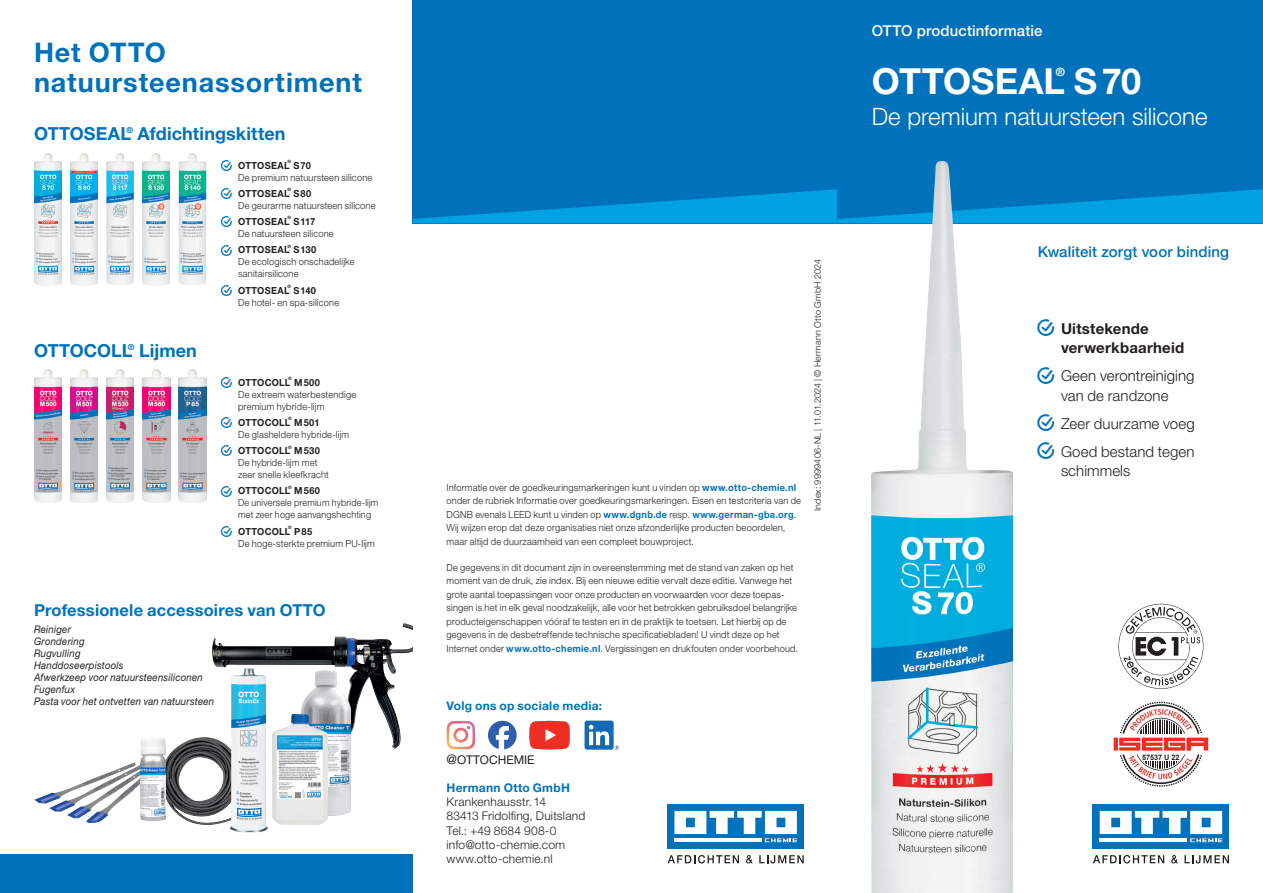
<style>
.page{position:relative;width:1263px;height:893px;background:#fff}
.page>*{position:absolute;margin:0;border:0;box-sizing:border-box;transform-origin:0 0}
.t1{font:700 36px "Helvetica Neue LT Pro";letter-spacing:.005em;color:#fff}
.t2{font:700 27px/30px "Helvetica Neue LT Pro";letter-spacing:.035em;color:#0072bc}
.t3{font:300 24px "Helvetica Neue LT Pro";letter-spacing:-.005em;color:#fff}
.t4{font:700 18px "Helvetica Neue LT Pro";letter-spacing:.005em;color:#0072bc}
.t5{font:700 16.5px "Helvetica Neue LT Pro";letter-spacing:.01em;color:#0072bc}
.t6{font:300 15px/19.5px "Helvetica Neue LT Pro";letter-spacing:.005em;color:#231f20;text-align:center}
.t7{font:700 15px/19.5px "Helvetica Neue LT Pro";letter-spacing:.015em;color:#231f20}
.t8{font:500 15px "Helvetica Neue LT Pro";letter-spacing:.005em;color:#0072bc}
.t9{font:500 15px "Helvetica Neue LT Pro";letter-spacing:.005em;color:#fff}
.t10{font:300 12px/14.2px "Helvetica Neue LT Pro";letter-spacing:.015em;color:#231f20}
.t11{font:700 12px "Helvetica Neue LT Pro";letter-spacing:.025em;color:#0072bc}
.t12{font:12px "Helvetica Neue LT Pro";color:#231f20}
.t13{font:700 11.55px "Helvetica Neue LT Pro";color:#fff}
.t14{font:italic 10.5px/12px "Helvetica Neue LT Pro";letter-spacing:.02em;color:#231f20;scale:.92 1}
.t15{font:300 9.75px/13.5px "Helvetica Neue LT Pro";letter-spacing:.02em;color:#231f20;scale:.95 1}
.t16{font:700 9.75px "Helvetica Neue LT Pro";letter-spacing:.025em;color:#231f20;scale:.95 1}
.t17{font:300 9.75px/12px "Helvetica Neue LT Pro";letter-spacing:.02em;color:#231f20;scale:.93 1}
.t18{font:300 9px "Helvetica Neue LT Pro";letter-spacing:.025em;color:#231f20}
.t19{font:700 7.5px "Arial";color:#231f20}
.t20{font:700 4.5px "Helvetica Neue LT Pro";color:#231f20}
.s1{font-family:"Haken Font V02";font-weight:400;font-size:10.95px;color:#0072bc}
.s2{font-weight:700}
.s3{font-weight:700;color:#0072bc}
.s4{font-size:13.2px}
.s5{font-family:"Haken Font V02";font-weight:400;font-size:16.8px;color:#0072bc}
</style>
<div class="page">
<img style="left:34px;top:762px;width:106px;height:61px">
<div style="left:412px;top:0;width:426px;height:223px;background:#0072bc"></div>
<div style="left:668px;top:804px;width:136px;height:45px;background:#0072bc"></div>
<svg style="left:674px;top:811px;width:123px;height:31px"></svg>
<hr style="left:674px;top:838px;width:88px;height:4px;background:#fff">
<svg style="left:668px;top:855px;width:71px;height:8px"></svg>
<svg style="left:746px;top:855px;width:7px;height:8px"></svg>
<svg style="left:759px;top:855px;width:45px;height:8px"></svg>
<svg style="left:446px;top:721px;width:29px;height:29px"></svg>
<svg style="left:488px;top:721px;width:29px;height:28px"></svg>
<svg style="left:585px;top:721px;width:34px;height:29px"></svg>
<svg style="left:529px;top:721px;width:41px;height:28px"></svg>
<div style="left:838px;top:0;width:425px;height:223px;background:#0072bc"></div>
<div style="left:1093px;top:804px;width:136px;height:45px;background:#0072bc"></div>
<svg style="left:1100px;top:811px;width:122px;height:31px"></svg>
<hr style="left:1100px;top:838px;width:87px;height:4px;background:#fff">
<svg style="left:1093px;top:855px;width:71px;height:8px"></svg>
<svg style="left:1171px;top:855px;width:7px;height:8px"></svg>
<svg style="left:1184px;top:855px;width:45px;height:8px"></svg>
<div style="left:0;top:855px;width:412px;height:38px;background:#0072bc"></div>
<svg style="left:412px;top:189px;width:851px;height:34px"></svg>
<img style="left:872px;top:162px;width:140px;height:731px">
<img style="left:166px;top:737px;width:64px;height:88px">
<img style="left:213px;top:624px;width:199px;height:124px">
<img style="left:302px;top:670px;width:49px;height:145px">
<img style="left:272px;top:715px;width:55px;height:110px">
<img style="left:230px;top:669px;width:38px;height:163px">
<img style="left:140px;top:738px;width:26px;height:83px">
<svg style="left:1118px;top:604px;width:85px;height:85px"></svg>
<svg style="left:1114px;top:702px;width:94px;height:85px"></svg>
<img style="left:34px;top:153px;width:28px;height:132px">
<img style="left:70px;top:153px;width:28px;height:132px">
<img style="left:106px;top:153px;width:28px;height:132px">
<img style="left:142px;top:153px;width:28px;height:132px">
<img style="left:179px;top:153px;width:27px;height:132px">
<img style="left:34px;top:370px;width:28px;height:132px">
<img style="left:70px;top:370px;width:28px;height:132px">
<img style="left:106px;top:370px;width:28px;height:132px">
<img style="left:142px;top:370px;width:28px;height:132px">
<img style="left:179px;top:370px;width:27px;height:132px">
<h2 class="t2" style="left:34px;top:37px;width:329px">Het OTTO natuursteenassortiment</h2>
<h3 class="t4" style="left:34px;top:123px;width:253px">OTTOSEAL<sup>®</sup> Afdichtingskitten</h3>
<h3 class="t4" style="left:34px;top:340px;width:164px">OTTOCOLL<sup>®</sup> Lijmen</h3>
<p class="t20" style="left:287px;top:159px;width:5px">®</p>
<p class="t15" style="left:221px;top:169px;width:161px;line-height:16.2px;text-indent:17px">De premium natuursteen silicone<br><span class="s1">A</span> <span class="s2">OTTOSEAL S80</span></p>
<p class="t16" style="left:221px;top:159px;width:96px"><span class="s1">A</span> OTTOSEAL S70</p>
<p class="t20" style="left:287px;top:187px;width:5px">®</p>
<p class="t15" style="left:221px;top:197px;width:164px;line-height:16.2px;text-indent:17px">De geurarme natuursteen silicone<br><span class="s1">A</span> <span class="s2">OTTOSEAL S 117</span></p>
<p class="t20" style="left:287px;top:215px;width:5px">®</p>
<p class="t15" style="left:221px;top:225px;width:120px;line-height:16.2px;text-indent:17px">De natuursteen silicone<br><span class="s1">A</span> <span class="s2">OTTOSEAL S130</span></p>
<p class="t20" style="left:287px;top:243px;width:5px">®</p>
<p class="t15" style="left:238px;top:256px;width:124px;line-height:12px">De ecologisch onschadelijke sanitairsilicone</p>
<p class="t16" style="left:221px;top:284px;width:101px"><span class="s1">A</span> OTTOSEAL S140</p>
<p class="t20" style="left:287px;top:284px;width:5px">®</p>
<p class="t15" style="left:238px;top:295px;width:108px">De hotel- en spa-silicone</p>
<p class="t20" style="left:288px;top:376px;width:5px">®</p>
<p class="t15" style="left:238px;top:388px;width:126px;line-height:12px">De extreem waterbestendige premium hybride-lijm</p>
<p class="t16" style="left:221px;top:416px;width:105px"><span class="s1">A</span> OTTOCOLL M501</p>
<p class="t16" style="left:221px;top:376px;width:106px"><span class="s1">A</span> OTTOCOLL M500</p>
<p class="t20" style="left:288px;top:416px;width:5px">®</p>
<p class="t15" style="left:221px;top:426px;width:136px;line-height:16.2px;text-indent:17px">De glasheldere hybride-lijm<br><span class="s1">A</span> <span class="s2">OTTOCOLL M530</span></p>
<p class="t20" style="left:288px;top:444px;width:5px">®</p>
<p class="t15" style="left:238px;top:456px;width:97px;line-height:12px">De hybride-lijm met zeer snelle kleefkracht</p>
<p class="t16" style="left:221px;top:485px;width:106px"><span class="s1">A</span> OTTOCOLL M560</p>
<p class="t20" style="left:288px;top:484px;width:5px">®</p>
<p class="t17" style="left:238px;top:497px;width:152px">De universele premium hybride-lijm met zeer hoge aanvangshechting</p>
<p class="t16" style="left:221px;top:525px;width:97px"><span class="s1">A</span> OTTOCOLL P85</p>
<p class="t20" style="left:288px;top:525px;width:5px">®</p>
<p class="t15" style="left:238px;top:536px;width:145px">De hoge-sterkte premium PU-lijm</p>
<h3 class="t5" style="left:34px;top:599px;width:293px">Professionele accessoires van OTTO</h3>
<p class="t14" style="left:34px;top:623px;width:197px">Reiniger<br>Grondering<br>Rugvulling<br>Handdoseerpistools<br>Afwerkzeep voor natuursteensiliconen<br>Fugenfux<br>Pasta voor het ontvetten van natuursteen</p>
<p class="t15" style="left:446px;top:480px;width:375px">Informatie over de goedkeuringsmarkeringen kunt u vinden op <span class="s3">www.otto-chemie.nl </span>onder de rubriek Informatie over goedkeuringsmarkeringen. Eisen en testcriteria van de DGNB evenals LEED kunt u vinden op <span class="s3">www.dgnb.de</span> resp. <span class="s3">www.german-gba.org</span>.<br>Wĳ wĳzen erop dat deze organisaties niet onze afzonderlĳke producten beoordelen, maar altĳd de duurzaamheid van een compleet bouwproject.</p>
<p class="t15" style="left:446px;top:560px;width:372px">De gegevens in dit document zĳn in overeenstemming met de stand van zaken op het moment van de druk, zie index. Bĳ een nieuwe editie vervalt deze editie. Vanwege het grote aantal toepassingen voor onze producten en voorwaarden voor deze toepas&shy;singen is het in elk geval noodzakelĳk, alle voor het betrokken gebruiksdoel belangrĳke producteigenschappen vóóraf te testen en in de praktĳk te toetsen. Let hierbĳ op de gegevens in de desbetreffende technische specificatiebladen! U vindt deze op het Internet onder <span class="s3">www.otto-chemie.nl</span>. Vergissingen en drukfouten onder voorbehoud.</p>
<p class="t18" style="left:812px;top:511px;width:253px;rotate:-90deg">Index: 9999406-NL | 11.01.2024 | © Hermann Otto GmbH 2024</p>
<p class="t11" style="left:446px;top:698px;width:157px">Volg ons op sociale media:</p>
<p class="t12" style="left:446px;top:753px;width:90px"><span class="s4">@</span>OTTOCHEMIE</p>
<p class="t11" style="left:446px;top:780px;width:125px">Hermann Otto GmbH</p>
<p class="t10" style="left:446px;top:795px;width:140px">Krankenhausstr. 14<br>83413 Fridolfing, Duitsland<br>Tel.: +49 8684 908-0 info@otto-chemie.com www.otto-chemie.nl</p>
<h3 class="t9" style="left:872px;top:22px;width:172px">OTTO productinformatie</h3>
<p class="t13" style="left:1056px;top:64px;width:11px">®</p>
<h3 class="t3" style="left:872px;top:102px;width:337px">De premium natuursteen silicone</h3>
<h1 class="t1" style="left:872px;top:59px;width:271px">OTTOSEAL S70</h1>
<h3 class="t8" style="left:1038px;top:243px;width:193px">Kwaliteit zorgt voor binding</h3>
<h3 class="t7" style="left:1061px;top:318px;width:125px;text-indent:-23px"><span class="s5">A</span> Uitstekende verwerkbaarheid</h3>
<h3 class="t6" style="left:1037px;top:366px;width:158px"><span class="s5">A</span> Geen verontreiniging van de randzone</h3>
<h3 class="t6" style="left:1037px;top:409px;width:159px;line-height:28px;text-align:left"><span class="s5">A</span> Zeer duurzame voeg<br><span class="s5">A</span> Goed bestand tegen</h3>
<h3 class="t6" style="left:1061px;top:461px;width:71px">schimmels</h3>
<p class="t19" style="left:1142px;top:752px;width:39px">57537 U 22</p>
</div>
